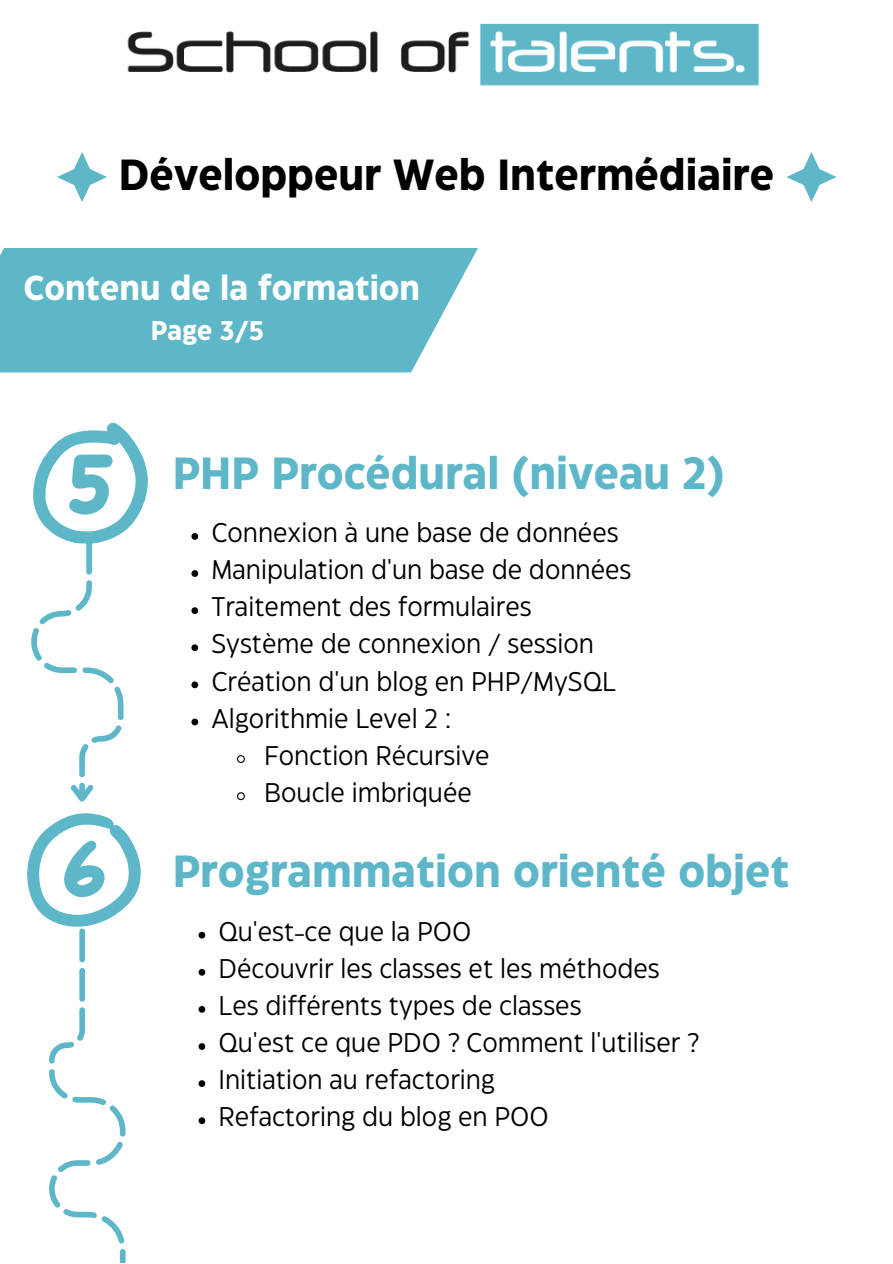
<style>
.page{position:relative;width:893px;height:1264px;background:#fff}
.page>*{position:absolute;margin:0;border:0;box-sizing:border-box;transform-origin:0 0}
.t1{font:700 45px "Eastman Grotesque";color:#5db7c8}
.t2{font:700 43.5px "Eastman Grotesque";color:#000}
.t3{font:700 34.5px "Eastman Grotesque";color:#fff}
.t4{font:27px "Eastman Grotesque";color:#000}
.t5{font:700 27px "Eastman Grotesque";color:#fff}
</style>
<div class="page">
<svg style="left:0;top:248px;width:478px;height:124px;background:#68bbcb"></svg>
<svg style="left:27px;top:422px;width:121px;height:840px"></svg>
<svg style="left:191px;top:533px;width:7px;height:7px"></svg>
<svg style="left:191px;top:570px;width:7px;height:7px"></svg>
<svg style="left:191px;top:607px;width:7px;height:7px"></svg>
<svg style="left:191px;top:644px;width:7px;height:7px"></svg>
<svg style="left:191px;top:681px;width:7px;height:7px"></svg>
<svg style="left:191px;top:718px;width:7px;height:7px"></svg>
<svg style="left:237px;top:755px;width:8px;height:8px"></svg>
<svg style="left:237px;top:792px;width:8px;height:9px"></svg>
<svg style="left:198px;top:931px;width:7px;height:7px"></svg>
<svg style="left:198px;top:968px;width:7px;height:7px"></svg>
<svg style="left:198px;top:1006px;width:7px;height:6px"></svg>
<svg style="left:198px;top:1043px;width:7px;height:6px"></svg>
<svg style="left:198px;top:1080px;width:7px;height:6px"></svg>
<svg style="left:198px;top:1117px;width:7px;height:7px"></svg>
<img style="left:127px;top:23px;width:633px;height:63px">
<svg style="left:57px;top:152px;width:50px;height:50px"></svg>
<svg style="left:786px;top:152px;width:50px;height:50px"></svg>
<p class="t2" style="left:119px;top:158px;width:656px">Développeur Web Intermédiaire</p>
<p class="t3" style="left:24px;top:275px;width:398px">Contenu de la formation</p>
<p class="t5" style="left:151px;top:320px;width:115px">Page 3/5</p>
<p class="t1" style="left:173px;top:456px;width:553px">PHP Procédural (niveau 2)</p>
<p class="t4" style="left:211px;top:522px;width:408px">Connexion à une base de données</p>
<p class="t4" style="left:211px;top:559px;width:421px">Manipulation d'un base de données</p>
<p class="t4" style="left:211px;top:596px;width:321px">Traitement des formulaires</p>
<p class="t4" style="left:211px;top:633px;width:384px">Système de connexion / session</p>
<p class="t4" style="left:211px;top:670px;width:406px">Création d'un blog en PHP/MySQL</p>
<p class="t4" style="left:211px;top:707px;width:241px">Algorithmie Level 2 :</p>
<p class="t4" style="left:264px;top:744px;width:227px">Fonction Récursive</p>
<p class="t4" style="left:264px;top:782px;width:209px">Boucle imbriquée</p>
<p class="t1" style="left:173px;top:854px;width:618px">Programmation orienté objet</p>
<p class="t4" style="left:218px;top:920px;width:254px">Qu'est-ce que la POO</p>
<p class="t4" style="left:218px;top:957px;width:442px">Découvrir les classes et les méthodes</p>
<p class="t4" style="left:218px;top:995px;width:364px">Les différents types de classes</p>
<p class="t4" style="left:218px;top:1032px;width:481px">Qu'est ce que PDO ? Comment l'utiliser ?</p>
<p class="t4" style="left:218px;top:1069px;width:278px">Initiation au refactoring</p>
<p class="t4" style="left:218px;top:1106px;width:332px">Refactoring du blog en POO</p>
</div>
